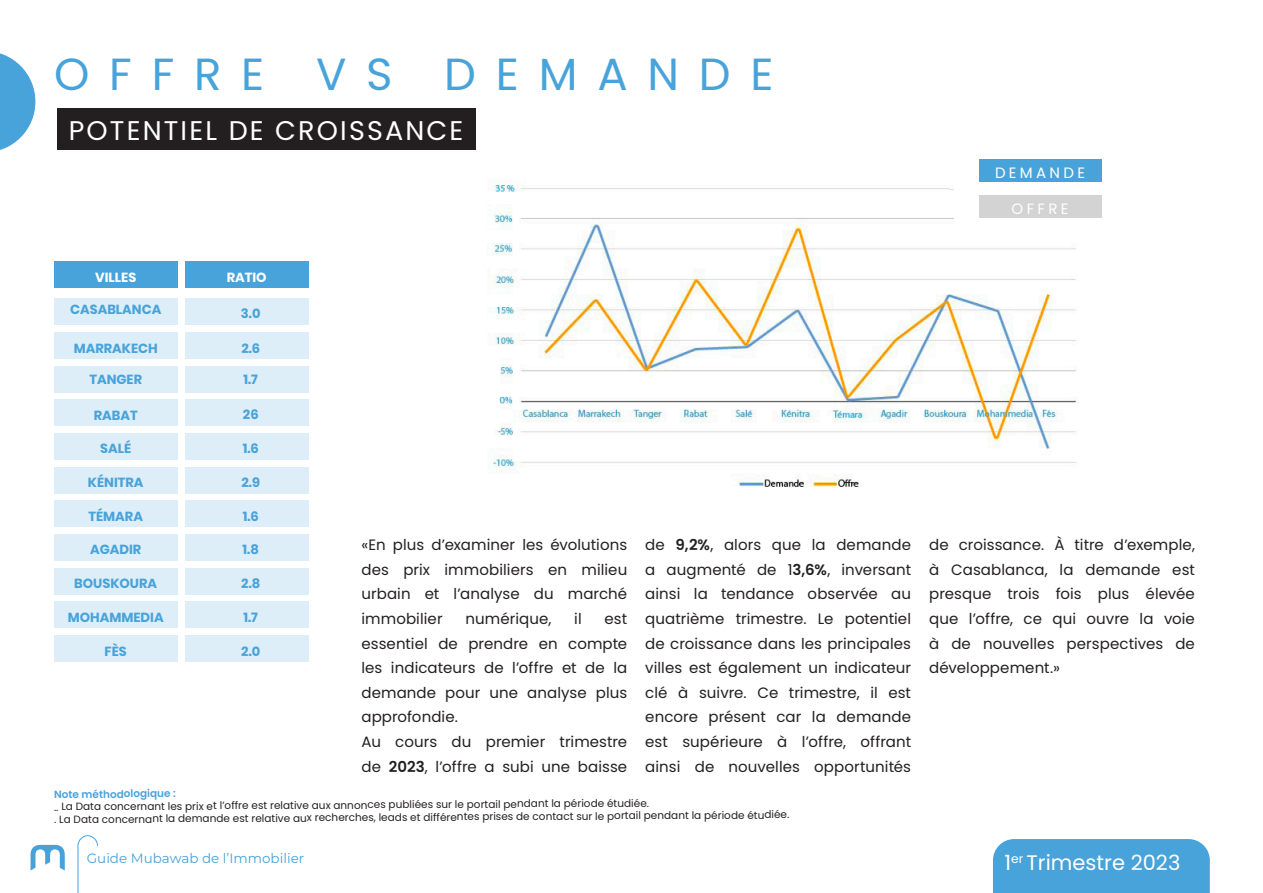
<style>
.page{position:relative;width:1263px;height:893px;background:#fff}
.page>*{position:absolute;margin:0;border:0;box-sizing:border-box;transform-origin:0 0}
.t1{font:45px "Poppins";letter-spacing:.44em;color:#48a3da}
.t2{font:27px "Poppins";letter-spacing:.08em;color:#fff}
.t3{font:21px "Poppins";color:#fff}
.t4{font:15px/24.6px "Poppins";letter-spacing:.005em;color:#231f20;text-align:justify}
.t5{font:15px "Poppins";letter-spacing:.22em;color:#fff}
.t6{font:13.5px "Montserrat";color:#47a2da}
.t7{font:700 13.2px "Poppins";color:#48a3da}
.t8{font:700 13.2px "Poppins";color:#fff}
.t9{font:10.5px "Poppins";letter-spacing:-.01em;color:#231f20}
.t10{font:600 10.5px "Poppins";letter-spacing:-.01em;color:#47a2da}
.s1{font-weight:600}
</style>
<div class="page">
<div style="left:993px;top:839px;width:217px;height:54px;background:#48a3da"></div>
<svg style="left:31px;top:845px;width:34px;height:25px"></svg>
<svg style="left:77px;top:835px;width:21px;height:58px"></svg>
<img style="left:488px;top:179px;width:589px;height:308px">
<div style="left:954px;top:159px;width:147px;height:79px;background:#fff"></div>
<div style="left:57px;top:108px;width:419px;height:42px;background:#231f20"></div>
<div style="left:54px;top:262px;width:123px;height:26px;background:#48a3da"></div>
<div style="left:185px;top:262px;width:123px;height:26px;background:#48a3da"></div>
<div style="left:54px;top:366px;width:123px;height:26px;background:#deeef8"></div>
<div style="left:185px;top:366px;width:123px;height:26px;background:#deeef8"></div>
<div style="left:54px;top:568px;width:123px;height:26px;background:#deeef8"></div>
<div style="left:185px;top:568px;width:123px;height:26px;background:#deeef8"></div>
<div style="left:54px;top:400px;width:123px;height:26px;background:#deeef8"></div>
<div style="left:185px;top:400px;width:123px;height:26px;background:#deeef8"></div>
<div style="left:54px;top:602px;width:123px;height:26px;background:#deeef8"></div>
<div style="left:54px;top:635px;width:123px;height:27px;background:#deeef8"></div>
<div style="left:185px;top:602px;width:123px;height:26px;background:#deeef8"></div>
<div style="left:185px;top:635px;width:123px;height:27px;background:#deeef8"></div>
<div style="left:54px;top:299px;width:123px;height:26px;background:#deeef8"></div>
<div style="left:185px;top:299px;width:123px;height:26px;background:#deeef8"></div>
<div style="left:54px;top:501px;width:123px;height:26px;background:#deeef8"></div>
<div style="left:185px;top:501px;width:123px;height:26px;background:#deeef8"></div>
<div style="left:54px;top:433px;width:123px;height:27px;background:#deeef8"></div>
<div style="left:185px;top:433px;width:123px;height:27px;background:#deeef8"></div>
<div style="left:54px;top:332px;width:123px;height:27px;background:#deeef8"></div>
<div style="left:185px;top:332px;width:123px;height:27px;background:#deeef8"></div>
<div style="left:54px;top:534px;width:123px;height:27px;background:#deeef8"></div>
<div style="left:185px;top:534px;width:123px;height:27px;background:#deeef8"></div>
<div style="left:54px;top:467px;width:123px;height:26px;background:#deeef8"></div>
<div style="left:185px;top:467px;width:123px;height:26px;background:#deeef8"></div>
<div style="left:979px;top:160px;width:122px;height:22px;background:#48a3da"></div>
<div style="left:979px;top:196px;width:122px;height:22px;background:#d3d3d3"></div>
<svg style="left:0;top:53px;width:35px;height:97px"></svg>
<p class="t1" style="left:54px;top:48px;width:721px">OFFRE VS DEMANDE</p>
<p class="t2" style="left:69px;top:115px;width:396px">POTENTIEL DE CROISSANCE</p>
<p class="t8" style="left:95px;top:269px;width:43px">VILLES</p>
<p class="t8" style="left:227px;top:269px;width:41px">RATIO</p>
<p class="t7" style="left:70px;top:302px;width:93px">CASABLANCA</p>
<p class="t7" style="left:241px;top:305px;width:21px">3.0</p>
<p class="t7" style="left:74px;top:341px;width:85px">MARRAKECH</p>
<p class="t7" style="left:241px;top:341px;width:20px">2.6</p>
<p class="t7" style="left:89px;top:372px;width:54px">TANGER</p>
<p class="t7" style="left:243px;top:372px;width:16px">1.7</p>
<p class="t7" style="left:94px;top:407px;width:45px">RABAT</p>
<p class="t7" style="left:243px;top:406px;width:17px">26</p>
<p class="t7" style="left:100px;top:441px;width:32px">SALÉ</p>
<p class="t7" style="left:243px;top:441px;width:18px">1.6</p>
<p class="t7" style="left:88px;top:475px;width:57px">KÉNITRA</p>
<p class="t7" style="left:89px;top:508px;width:56px">TÉMARA</p>
<p class="t7" style="left:241px;top:475px;width:20px">2.9</p>
<p class="t7" style="left:243px;top:508px;width:18px">1.6</p>
<p class="t5" style="left:995px;top:164px;width:91px">DEMANDE</p>
<p class="t5" style="left:1011px;top:200px;width:58px">OFFRE</p>
<p class="t7" style="left:90px;top:542px;width:53px">AGADIR</p>
<p class="t7" style="left:74px;top:576px;width:84px">BOUSKOURA</p>
<p class="t7" style="left:68px;top:609px;width:98px">MOHAMMEDIA</p>
<p class="t7" style="left:105px;top:643px;width:24px">FÈS</p>
<p class="t7" style="left:243px;top:542px;width:18px">1.8</p>
<p class="t4" style="left:361px;top:533px;width:267px">«En plus d’examiner les évolutions des prix immobiliers en milieu urbain et l’analyse du marché immobilier</p>
<p class="t7" style="left:241px;top:576px;width:21px">2.8</p>
<p class="t4" style="left:465px;top:606px;width:87px">numérique,</p>
<p class="t4" style="left:574px;top:606px;width:9px">il</p>
<p class="t7" style="left:243px;top:609px;width:16px">1.7</p>
<p class="t7" style="left:241px;top:643px;width:21px">2.0</p>
<p class="t4" style="left:361px;top:606px;width:267px;text-indent:243px">est essentiel de prendre en compte les indicateurs de l’offre et de la demande pour une analyse plus approfondie.</p>
<p class="t4" style="left:361px;top:729px;width:267px">Au cours du premier trimestre de <span class="s1">2023</span>, l’offre a subi une baisse</p>
<p class="t4" style="left:645px;top:533px;width:267px">de <span class="s1">9,2%</span>, alors que la demande a augmenté de 1<span class="s1">3,6%</span>, inversant ainsi la tendance observée au quatrième trimestre. Le potentiel de croissance dans les principales villes est également un indicateur clé à suivre. Ce trimestre, il est encore présent car la demande est supérieure à l’offre, offrant ainsi de nouvelles opportunités</p>
<p class="t4" style="left:929px;top:533px;width:267px">de croissance. À titre d’exemple, à Casablanca, la demande est presque trois fois plus élevée que l’offre, ce qui ouvre la voie à de nouvelles perspectives de développement.»</p>
<p class="t10" style="left:54px;top:788px;width:124px">Note méthodologique :</p>
<p class="t9" style="left:54px;top:799px;width:596px">.. La Data concernant les prix et l’offre est relative aux annonces publiées sur le portail pendant la période étudiée.</p>
<p class="t9" style="left:54px;top:811px;width:737px">. La Data concernant la demande est relative aux recherches, leads et différentes prises de contact sur le portail pendant la période étudiée.</p>
<p class="t6" style="left:87px;top:849px;width:219px">Guide Mubawab de l’Immobilier</p>
<h3 class="t3" style="left:1004px;top:850px;width:177px">1<sup>er</sup> Trimestre 2023</h3>
</div>
